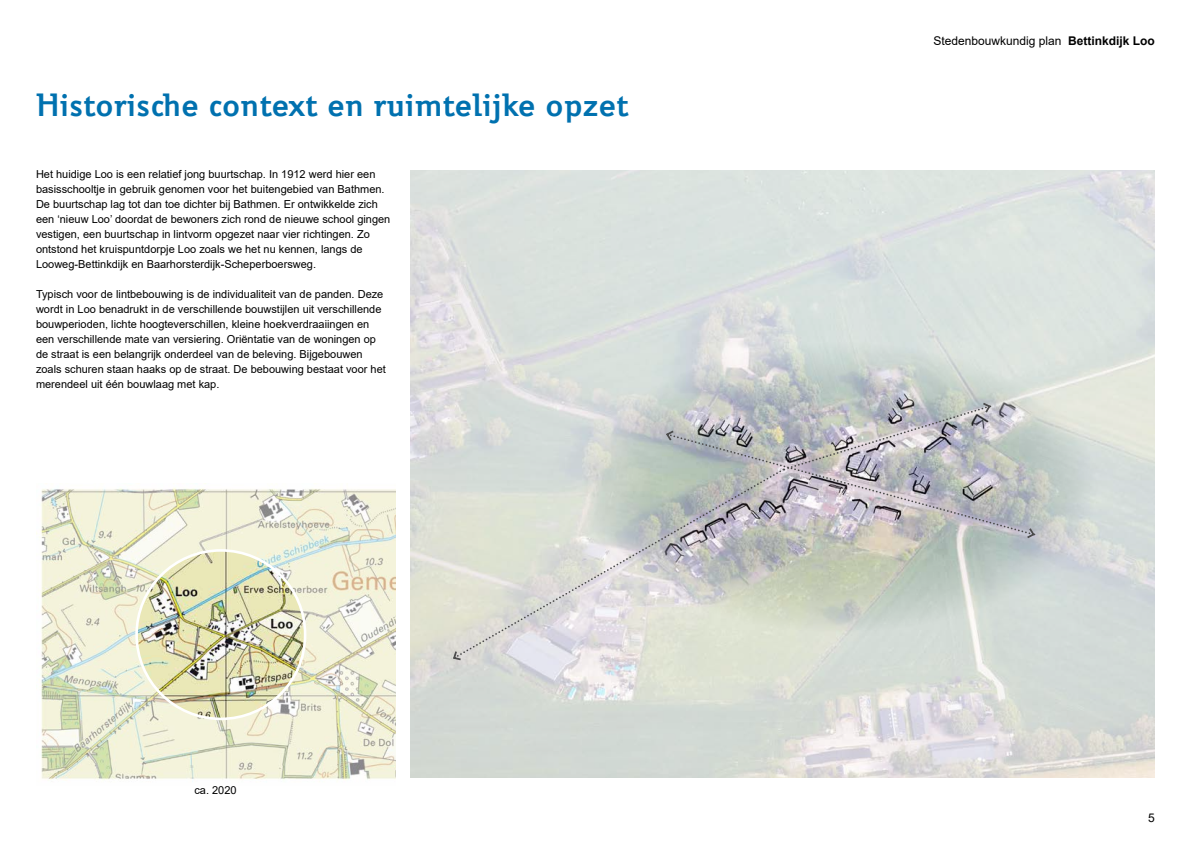
<style>
.page{position:relative;width:1191px;height:842px;background:#fff}
.page>*{position:absolute;margin:0;border:0;box-sizing:border-box;transform-origin:0 0}
.t1{font:700 36px "Jeunesse Std";color:#0071af}
.t2{font:12px "Arial";color:#000}
.t3{font:11px/15px "Arial";color:#000}
.s1{font-weight:700}
</style>
<div class="page">
<img style="left:36px;top:483px;width:359px;height:297px">
<img style="left:137px;top:550px;width:168px;height:169px;border-radius:84px">
<img style="left:410px;top:170px;width:745px;height:608px">
<img style="left:582px;top:342px;width:515px;height:290px">
<svg style="left:453px;top:469px;width:329px;height:190px;background:#d6d8d2"></svg>
<svg style="left:452px;top:649px;width:11px;height:13px"></svg>
<svg style="left:664px;top:401px;width:372px;height:139px;background:#b7b7ba"></svg>
<h1 class="t1" style="left:36px;top:84px;width:594px">Historische context en ruimtelijke opzet</h1>
<p class="t3" style="left:36px;top:167px;width:356px">Het huidige Loo is een relatief jong buurtschap. In 1912 werd hier een basisschooltje in gebruik genomen voor het buitengebied van Bathmen.<br>De buurtschap lag tot dan toe dichter bij Bathmen. Er ontwikkelde zich een ‘nieuw Loo’ doordat de bewoners zich rond de nieuwe school gingen vestigen, een buurtschap in lintvorm opgezet naar vier richtingen. Zo ontstond het kruispuntdorpje Loo zoals we het nu kennen, langs de Looweg-Bettinkdijk en Baarhorsterdijk-Scheperboersweg.</p>
<p class="t3" style="left:36px;top:287px;width:351px">Typisch voor de lintbebouwing is de individualiteit van de panden. Deze wordt in Loo benadrukt in de verschillende bouwstijlen uit verschillende bouwperioden, lichte hoogteverschillen, kleine hoekverdraaiingen en een verschillende mate van versiering. Oriëntatie van de woningen op de straat is een belangrijk onderdeel van de beleving. Bijgebouwen zoals schuren staan haaks op de straat. De bebouwing bestaat voor het merendeel uit één bouwlaag met kap.</p>
<p class="t3" style="left:194px;top:782px;width:44px">ca. 2020</p>
<p class="t2" style="left:933px;top:32px;width:223px">Stedenbouwkundig plan <span class="s1">Bettinkdijk Loo</span></p>
<p class="t2" style="left:1148px;top:809px;width:8px">5</p>
</div>
